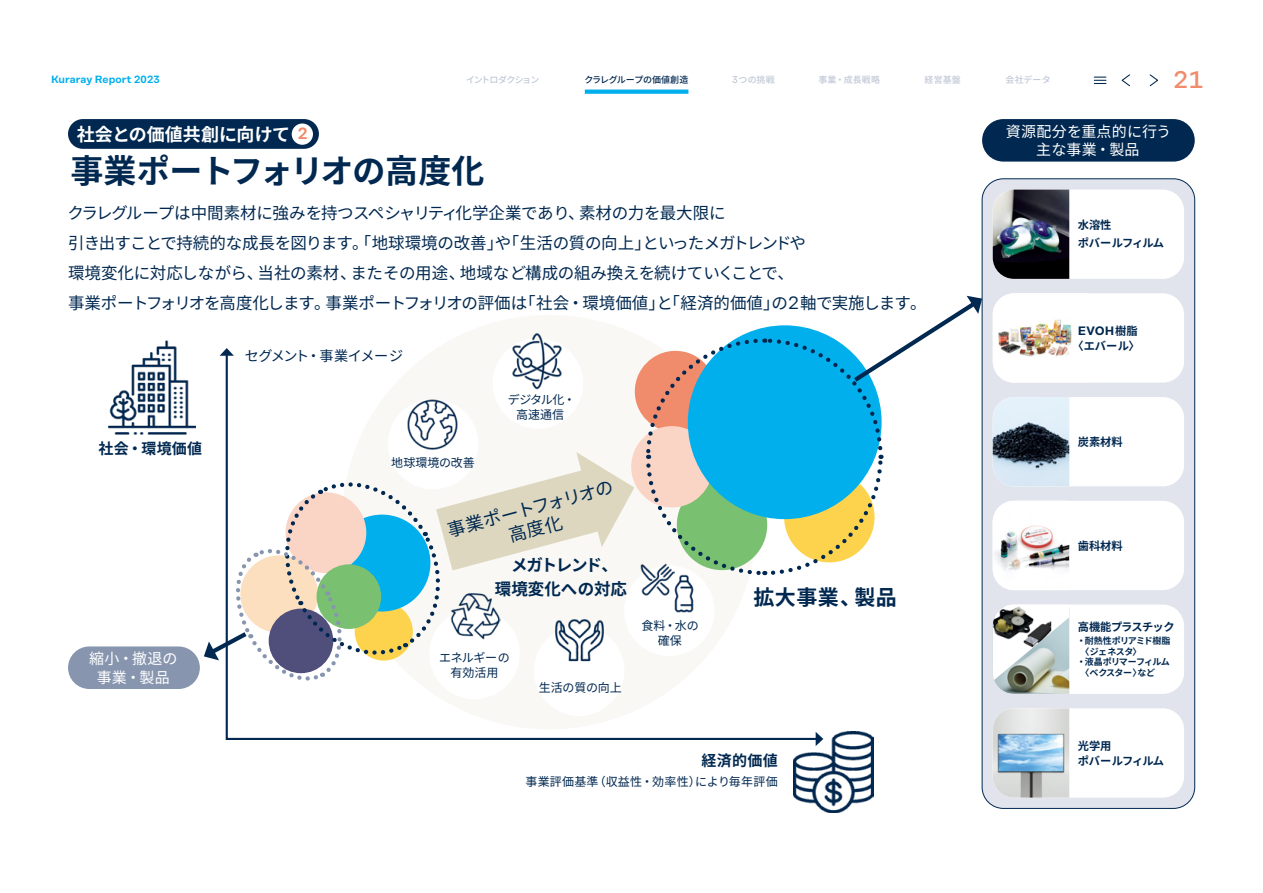
<style>
.page{position:relative;width:1263px;height:893px;background:#fff}
.page>*{position:absolute;margin:0;border:0;box-sizing:border-box;transform-origin:0 0}
.t1{font:700 33px "Noto Sans CJ Kjp";letter-spacing:-.025em;color:#002850}
.t2{font:500 24px "Rational Text";color:#f08b6c}
.t3{font:700 21px "Noto Sans CJ Kjp";letter-spacing:.02em;color:#002850}
.t4{font:18px/21px "Noto Sans CJ Kjp";color:#002850;text-align:center}
.t5{font:700 18px "Noto Sans CJ Kjp";color:#fff}
.t6{font:16.5px/30px "Noto Sans CJ Kjp";letter-spacing:-.02em;color:#002850}
.t7{font:700 16.5px/24px "Noto Sans CJ Kjp";letter-spacing:-.005em;color:#002850;text-align:center}
.t8{font:15px/18.9px "Noto Sans CJ Kjp";letter-spacing:.02em;color:#fff;text-align:center}
.t9{font:700 15px "Noto Sans CJ Kjp";letter-spacing:.02em;color:#002850}
.t10{font:14.1px "Noto Sans CJ Kjp";letter-spacing:-.04em;color:#002850}
.t11{font:600 12.15px "Rational Text";color:#002850}
.t12{font:12px/15px "Noto Sans CJ Kjp";color:#002850;text-align:center}
.t13{font:12px "Noto Sans CJ Kjp";letter-spacing:.02em;color:#002850}
.t14{font:700 11.25px/18px "Noto Sans CJ Kjp";letter-spacing:-.04em;color:#002850}
.t15{font:700 11.25px "Noto Sans CJ Kjp";color:#002850}
.t16{font:600 10.5px "Rational Text";letter-spacing:.01em;color:#00afec}
.t17{font:700 9px "Noto Sans CJ Kjp";letter-spacing:-.045em;color:#002850}
.t18{font:500 9px "Noto Sans CJ Kjp";color:#c1c8d7}
.t19{font:500 9px "Noto Sans CJ Kjp";letter-spacing:-.025em;color:#002850}
.t20{font:700 9px "Noto Sans CJ Kjp";letter-spacing:-.08em;color:#002850}
.t21{font:500 9px "Noto Sans CJ Kjp";letter-spacing:-.095em;color:#c1c8d7}
.s1{font-family:"Rational Text";font-size:9.75px}
.s2{font-family:"Rational Text";font-weight:600;font-size:16.2px;color:#f08b6c}
.s3{font-family:"Rational Text";font-size:17.85px}
.s4{font-family:"Noto Sans CJ Kjp";font-weight:700;font-size:11.25px}
</style>
<div class="page">
<div style="left:342px;top:315px;width:414px;height:414px;background:#f9f8f4;border-radius:50%"></div>
<svg style="left:225px;top:356px;width:568px;height:384px"></svg>
<svg style="left:220px;top:348px;width:14px;height:8px"></svg>
<div style="left:68px;top:646px;width:132px;height:43px;background:#8795af;border-radius:21px"></div>
<div style="left:982px;top:119px;width:213px;height:43px;background:#002850;border-radius:21px"></div>
<img style="left:108px;top:340px;width:88px;height:94px">
<img style="left:793px;top:731px;width:80px;height:81px">
<div style="left:493px;top:338px;width:90px;height:91px;background:#fff;border-radius:50%"></div>
<div style="left:388px;top:399px;width:90px;height:90px;background:#fff;border-radius:50%"></div>
<div style="left:429px;top:609px;width:91px;height:90px;background:#fff;border-radius:50%"></div>
<div style="left:534px;top:625px;width:90px;height:91px;background:#fff;border-radius:50%"></div>
<div style="left:624px;top:565px;width:90px;height:91px;background:#fff;border-radius:50%"></div>
<img style="left:406px;top:399px;width:52px;height:51px">
<img style="left:512px;top:333px;width:50px;height:57px">
<img style="left:640px;top:563px;width:31px;height:33px">
<img style="left:674px;top:577px;width:20px;height:35px">
<svg style="left:204px;top:452px;width:430px;height:232px"></svg>
<div style="left:982px;top:179px;width:213px;height:629px;background:#e1e4ec;border-radius:21px"></div>
<div style="left:982px;top:179px;width:213px;height:630px;border:1px solid #002850;border-radius:21px"></div>
<svg style="left:644px;top:296px;width:338px;height:281px"></svg>
<div style="left:68px;top:119px;width:251px;height:30px;background:#002850;border-radius:15px"></div>
<div style="left:292px;top:123px;width:21px;height:22px;background:#fff;border-radius:50%"></div>
<div style="left:993px;top:190px;width:191px;height:89px;background:#fff;border-radius:21px"></div>
<div style="left:993px;top:708px;width:191px;height:90px;background:#fff;border-radius:21px"></div>
<div style="left:993px;top:501px;width:191px;height:89px;background:#fff;border-radius:21px"></div>
<div style="left:993px;top:605px;width:191px;height:89px;background:#fff;border-radius:21px"></div>
<div style="left:993px;top:397px;width:191px;height:89px;background:#fff;border-radius:21px"></div>
<div style="left:993px;top:293px;width:191px;height:90px;background:#fff;border-radius:21px"></div>
<img style="left:993px;top:190px;width:76px;height:89px">
<img style="left:993px;top:708px;width:76px;height:90px">
<img style="left:993px;top:501px;width:76px;height:89px">
<img style="left:993px;top:397px;width:76px;height:89px">
<img style="left:998px;top:319px;width:74px;height:38px">
<svg style="left:993px;top:605px;width:76px;height:89px"></svg>
<img style="left:993px;top:606px;width:58px;height:42px">
<svg style="left:1121px;top:74px;width:9px;height:13px"></svg>
<svg style="left:1149px;top:74px;width:9px;height:13px"></svg>
<svg style="left:1094px;top:77px;width:12px;height:7px"></svg>
<svg style="left:585px;top:90px;width:103px;height:4px"></svg>
<p class="t16" style="left:51px;top:73px;width:110px">Kuraray Report 2023</p>
<p class="t21" style="left:466px;top:75px;width:75px">イントロダクション</p>
<p class="t19" style="left:584px;top:75px;width:105px">クラレグループの価値創造</p>
<p class="t18" style="left:732px;top:75px;width:44px"><span class="s1">3</span>つの挑戦</p>
<p class="t18" style="left:818px;top:75px;width:63px">事業・成長戦略</p>
<p class="t18" style="left:925px;top:75px;width:38px">経営基盤</p>
<p class="t18" style="left:1005px;top:75px;width:47px">会社データ</p>
<h2 class="t2" style="left:1173px;top:66px;width:31px">21</h2>
<p class="t5" style="left:77px;top:124px;width:232px">社会との価値共創に向けて <span class="s2">2</span></p>
<h1 class="t1" style="left:70px;top:152px;width:416px">事業ポートフォリオの高度化</h1>
<p class="t6" style="left:68px;top:198px;width:860px">クラレグループは中間素材に強みを持つスペシャリティ化学企業であり、素材の力を最大限に<br>引き出すことで持続的な成長を図ります。「地球環境の改善」や「生活の質の向上」といったメガトレンドや<br>環境変化に対応しながら、当社の素材、またその用途、地域など構成の組み換えを続けていくことで、<br>事業ポートフォリオを高度化します。事業ポートフォリオの評価は「社会・環境価値」と「経済的価値」の<span class="s3">2</span>軸で実施します。</p>
<p class="t9" style="left:98px;top:440px;width:105px">社会・環境価値</p>
<p class="t8" style="left:89px;top:649px;width:90px">縮小・撤退の事業・製品</p>
<p class="t10" style="left:245px;top:347px;width:160px">セグメント・事業イメージ</p>
<p class="t12" style="left:391px;top:456px;width:85px">地球環境の改善</p>
<p class="t12" style="left:508px;top:392px;width:69px">デジタル化・高速通信</p>
<p class="t4" style="left:445px;top:521px;width:172px;rotate:-15deg">事業ポートフォリオの高度化</p>
<p class="t7" style="left:495px;top:554px;width:134px">メガトレンド、<br>環境変化への対応</p>
<p class="t12" style="left:439px;top:650px;width:72px">エネルギーの有効活用</p>
<p class="t12" style="left:539px;top:681px;width:85px">生活の質の向上</p>
<p class="t12" style="left:641px;top:618px;width:59px">食料・水の確保</p>
<p class="t3" style="left:753px;top:586px;width:145px">拡大事業、製品</p>
<p class="t9" style="left:701px;top:752px;width:78px">経済的価値</p>
<p class="t13" style="left:525px;top:775px;width:254px">事業評価基準（収益性・効率性）により毎年評価</p>
<p class="t8" style="left:1006px;top:122px;width:167px">資源配分を重点的に行う主な事業・製品</p>
<p class="t14" style="left:1078px;top:217px;width:88px">水溶性<br>ポバールフィルム</p>
<p class="t11" style="left:1078px;top:324px;width:61px">EVOH<span class="s4">樹脂</span></p>
<p class="t15" style="left:1072px;top:340px;width:69px">〈エバール〉</p>
<p class="t15" style="left:1078px;top:435px;width:46px">炭素材料</p>
<p class="t15" style="left:1078px;top:539px;width:46px">歯科材料</p>
<p class="t14" style="left:1078px;top:618px;width:98px">高機能プラスチック</p>
<p class="t17" style="left:1077px;top:636px;width:95px">・耐熱性ポリアミド樹脂</p>
<p class="t17" style="left:1080px;top:646px;width:63px">〈ジェネスタ〉</p>
<p class="t20" style="left:1077px;top:657px;width:95px">・液晶ポリマーフィルム</p>
<p class="t17" style="left:1080px;top:667px;width:76px">〈ベクスター〉など</p>
<p class="t14" style="left:1078px;top:738px;width:88px;line-height:15px">光学用<br>ポバールフィルム</p>
</div>
